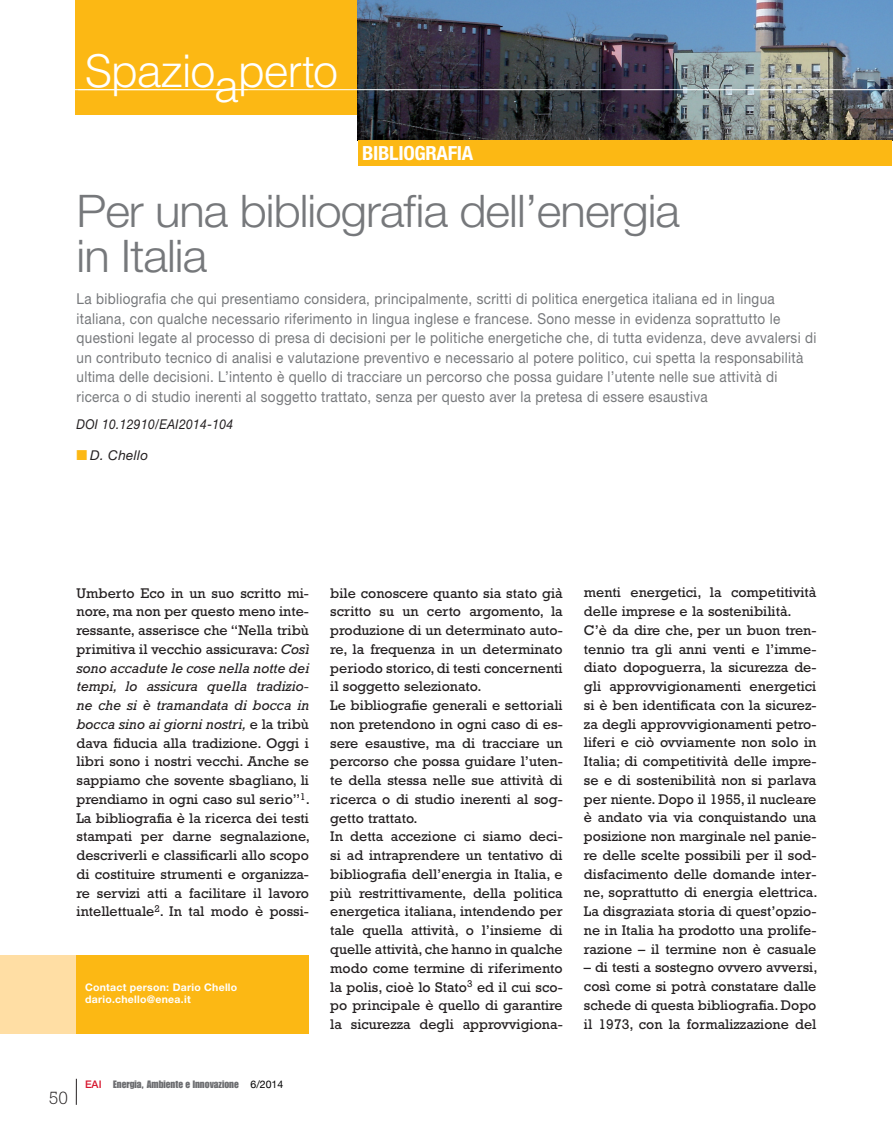
<style>
.page{position:relative;width:893px;height:1127px;background:#fff}
.page>*{position:absolute;margin:0;border:0;box-sizing:border-box;transform-origin:0 0}
.t1{font:300 45px/45px "Helvetica Neue";letter-spacing:-.02em;color:#76787b;scale:1.05 1}
.t2{font:300 45px "Helvetica";letter-spacing:-.03em;color:#fff}
.t3{font:700 condensed 19.5px "Helvetica Neue";letter-spacing:-.015em;color:#fff;scale:1.05 1}
.t4{font:300 18px "Rockwell";color:#231f20}
.t5{font:15px/19.5px "Helvetica Neue";letter-spacing:.025em;color:#76787b;scale:.9 1}
.t6{font:14.25px/18.8px "Rockwell";color:#231f20;text-align:justify}
.t7{font:italic 13.5px "Helvetica Neue";letter-spacing:.025em;color:#231f20;scale:.9 1}
.t8{font:italic 13.5px "Helvetica Neue";letter-spacing:.025em;color:#231f20}
.t9{font:700 10.5px/12px "Helvetica Neue";letter-spacing:.025em;color:#fff}
.t10{font:10.5px "Impact";color:#6c6d70}
.s1{color:#fcb814}
.s2{font-style:italic}
.s3{font-family:"Helvetica Neue";font-weight:500;color:#d7162e}
.s4{font-family:"Helvetica Neue";color:#000}
</style>
<div class="page">
<svg style="left:76px;top:1079px;width:1px;height:26px"></svg>
<div style="left:75px;top:0;width:284px;height:115px;background:#fcb814"></div>
<img style="left:358px;top:0;width:535px;height:140px">
<div style="left:358px;top:140px;width:533px;height:26px;background:#fcb814"></div>
<div style="left:0;top:955px;width:77px;height:78px;background:#ffdea4"></div>
<div style="left:77px;top:955px;width:232px;height:78px;background:#fcb814"></div>
<hr style="left:30px;top:89px;width:863px;height:1px;background:#fff">
<h1 class="t2" style="left:85px;top:54px;width:255px">Spazioaperto</h1>
<h2 class="t3" style="left:362px;top:146px;width:107px">BIBLIOGRAFIA</h2>
<h1 class="t1" style="left:77px;top:193px;width:576px">Per una bibliografia dell’energia in Italia</h1>
<p class="t5" style="left:77px;top:290px;width:824px">La bibliografia che qui presentiamo considera, principalmente, scritti di politica energetica italiana ed in lingua italiana, con qualche necessario riferimento in lingua inglese e francese. Sono messe in evidenza soprattutto le questioni legate al processo di presa di decisioni per le politiche energetiche che, di tutta evidenza, deve avvalersi di un contributo tecnico di analisi e valutazione preventivo e necessario al potere politico, cui spetta la responsabilità ultima delle decisioni. L’intento è quello di tracciare un percorso che possa guidare l’utente nelle sue attività di ricerca o di studio inerenti al soggetto trattato, senza per questo aver la pretesa di essere esaustiva</p>
<p class="t7" style="left:77px;top:419px;width:176px">DOI 10.12910/EAI2014-104</p>
<p class="t8" style="left:77px;top:450px;width:73px"><span class="s1">■</span> D. Chello</p>
<p class="t6" style="left:77px;top:585px;width:235px">Umberto Eco in un suo scritto mi&shy;nore, ma non per questo meno inte&shy;ressante, asserisce che “Nella tribù primitiva il vecchio assicurava: <span class="s2">Così sono accadute le cose nella notte dei tempi, lo assicura quella tradizio&shy;ne che si è tramandata di bocca in bocca sino ai giorni nostri,</span> e la tribù dava fiducia alla tradizione. Oggi i libri sono i nostri vecchi. Anche se sappiamo che sovente sbagliano, li prendiamo in ogni caso sul serio”<sup>1</sup>.<br>La bibliografia è la ricerca dei testi stampati per darne segnalazione, descriverli e classificarli allo scopo di costituire strumenti e organizza&shy;re servizi atti a facilitare il lavoro intellettuale<sup>2</sup>. In tal modo è possi-</p>
<p class="t6" style="left:330px;top:585px;width:234px;text-align:left">bile conoscere quanto sia stato già scritto su un certo argomento, la produzione di un determinato auto&shy;re, la frequenza in un determinato periodo storico, di testi concernenti il soggetto selezionato.<br>Le bibliografie generali e settoriali non pretendono in ogni caso di es&shy;sere esaustive, ma di tracciare un percorso che possa guidare l’uten&shy;te della stessa nelle sue attività di ricerca o di studio inerenti al sog&shy;getto trattato.<br>In detta accezione ci siamo deci&shy;si ad intraprendere un tentativo di bibliografia dell’energia in Italia, e più restrittivamente, della politica energetica italiana, intendendo per tale quella attività, o l’insieme di quelle attività, che hanno in qualche modo come termine di riferimento la polis, cioè lo Stato<sup>3</sup> ed il cui sco&shy;po principale è quello di garantire la sicurezza degli approvvigiona-</p>
<p class="t6" style="left:584px;top:584px;width:235px;text-align:left">menti energetici, la competitività delle imprese e la sostenibilità.<br>C’è da dire che, per un buon tren&shy;tennio tra gli anni venti e l’imme&shy;diato dopoguerra, la sicurezza de&shy;gli approvvigionamenti energetici si è ben identificata con la sicurez&shy;za degli approvvigionamenti petro&shy;liferi e ciò ovviamente non solo in Italia; di competitività delle impre&shy;se e di sostenibilità non si parlava per niente. Dopo il 1955, il nucleare è andato via via conquistando una posizione non marginale nel panie&shy;re delle scelte possibili per il sod&shy;disfacimento delle domande inter&shy;ne, soprattutto di energia elettrica.<br>La disgraziata storia di quest’opzio&shy;ne in Italia ha prodotto una prolife&shy;razione – il termine non è casuale</p>
<p class="t6" style="left:584px;top:959px;width:235px">– di testi a sostegno ovvero avversi, così come si potrà constatare dalle schede di questa bibliografia. Dopo il 1973, con la formalizzazione del</p>
<p class="t9" style="left:85px;top:982px;width:154px">Contact person: Dario Chello dario.chello@enea.it</p>
<p class="t4" style="left:49px;top:1091px;width:21px">50</p>
<p class="t10" style="left:85px;top:1080px;width:200px"><span class="s3">EAI</span> Energia, Ambiente e Innovazione <span class="s4">6/2014</span></p>
</div>
